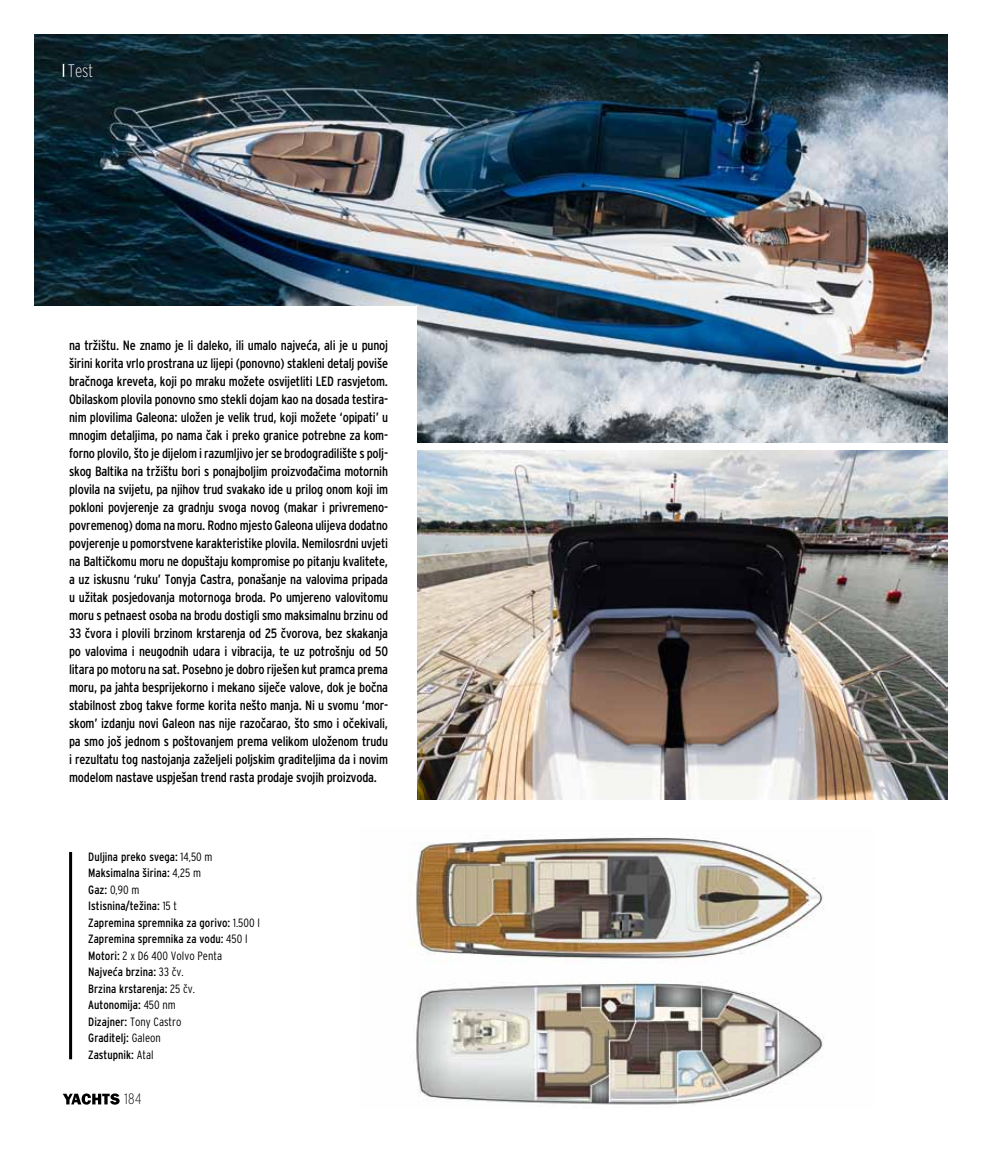
<style>
.page{position:relative;width:991px;height:1170px;background:#fff}
.page>*{position:absolute;margin:0;border:0;box-sizing:border-box;transform-origin:0 0}
.t1{font:500 18px "Interstate";color:#fff}
.t2{font:500 15px "Interstate";color:#000}
.t3{font:13.5px/18px "Interstate Medium Semi";letter-spacing:-.015em;color:#000;text-align:justify}
.t4{font:12px/16.5px "Interstate Medium Semi";color:#000}
.t5{font:500 12px "Interstate";color:#000}
.s1{font-family:"Interstate";font-weight:500}
.s2{font-family:"Interstate Medium Semi";font-weight:400}
</style>
<div class="page">
<img style="left:34px;top:34px;width:913px;height:408px">
<img style="left:417px;top:451px;width:530px;height:348px">
<div style="left:32px;top:306px;width:384px;height:532px;background:#fff"></div>
<img style="left:409px;top:837px;width:415px;height:268px">
<hr style="left:69px;top:851px;width:3px;height:208px;background:#000">
<svg style="left:63px;top:1093px;width:57px;height:11px"></svg>
<svg style="left:63px;top:64px;width:1px;height:13px"></svg>
<h1 class="t1" style="left:68px;top:60px;width:27px">Test</h1>
<p class="t3" style="left:69px;top:335px;width:320px">na tržištu. Ne znamo je li daleko, ili umalo najveća, ali je u punoj širini korita vrlo prostrana uz lijepi (ponovno) stakleni detalj poviše bračnoga kreveta, koji po mraku možete osvijetliti LED rasvjetom.<br>Obilaskom plovila ponovno smo stekli dojam kao na dosada testira&shy;nim plovilima Galeona: uložen je velik trud, koji možete ‘opipati’ u mnogim detaljima, po nama čak i preko granice potrebne za kom&shy;forno plovilo, što je dijelom i razumljivo jer se brodogradilište s polj&shy;skog Baltika na tržištu bori s ponajboljim proizvođačima motornih plovila na svijetu, pa njihov trud svakako ide u prilog onom koji im pokloni povjerenje za gradnju svoga novog (makar i privremeno&shy;povremenog) doma na moru. Rodno mjesto Galeona ulijeva dodatno povjerenje u pomorstvene karakteristike plovila. Nemilosrdni uvjeti na Baltičkomu moru ne dopuštaju kompromise po pitanju kvalitete, a uz iskusnu ‘ruku’ Tonyja Castra, ponašanje na valovima pripada u užitak posjedovanja motornoga broda. Po umjereno valovitomu moru s petnaest osoba na brodu dostigli smo maksimalnu brzinu od 33 čvora i plovili brzinom krstarenja od 25 čvorova, bez skakanja po valovima i neugodnih udara i vibracija, te uz potrošnju od 50 litara po motoru na sat. Posebno je dobro riješen kut pramca prema moru, pa jahta besprijekorno i mekano siječe valove, dok je bočna stabilnost zbog takve forme korita nešto manja. Ni u svomu ‘mor&shy;skom’ izdanju novi Galeon nas nije razočarao, što smo i očekivali, pa smo još jednom s poštovanjem prema velikom uloženom trudu i rezultatu tog nastojanja zaželjeli poljskim graditeljima da i novim modelom nastave uspješan trend rasta prodaje svojih proizvoda.</p>
<p class="t4" style="left:88px;top:848px;width:126px">Duljina preko svega: <span class="s1">14,50 m<br></span>Maksimalna širina: <span class="s1">4,25 m</span></p>
<p class="t5" style="left:88px;top:882px;width:53px"><span class="s2">Gaz:</span> 0,90 m</p>
<p class="t4" style="left:88px;top:897px;width:173px">Istisnina/težina: <span class="s1">15 t<br></span>Zapremina spremnika za gorivo: <span class="s1">1.500 l<br></span>Zapremina spremnika za vodu: <span class="s1">450 l</span></p>
<p class="t5" style="left:88px;top:948px;width:135px"><span class="s2">Motori:</span> 2 x D6 400 Volvo Penta</p>
<p class="t4" style="left:88px;top:963px;width:108px">Najveća brzina: <span class="s1">33 čv.<br></span>Brzina krstarenja: <span class="s1">25 čv.<br></span>Autonomija: <span class="s1">450 nm</span></p>
<p class="t5" style="left:88px;top:1014px;width:95px"><span class="s2">Dizajner:</span> Tony Castro</p>
<p class="t4" style="left:88px;top:1029px;width:74px">Graditelj: <span class="s1">Galeon<br></span>Zastupnik: <span class="s1">Atal</span></p>
<p class="t2" style="left:125px;top:1090px;width:18px">184</p>
</div>
